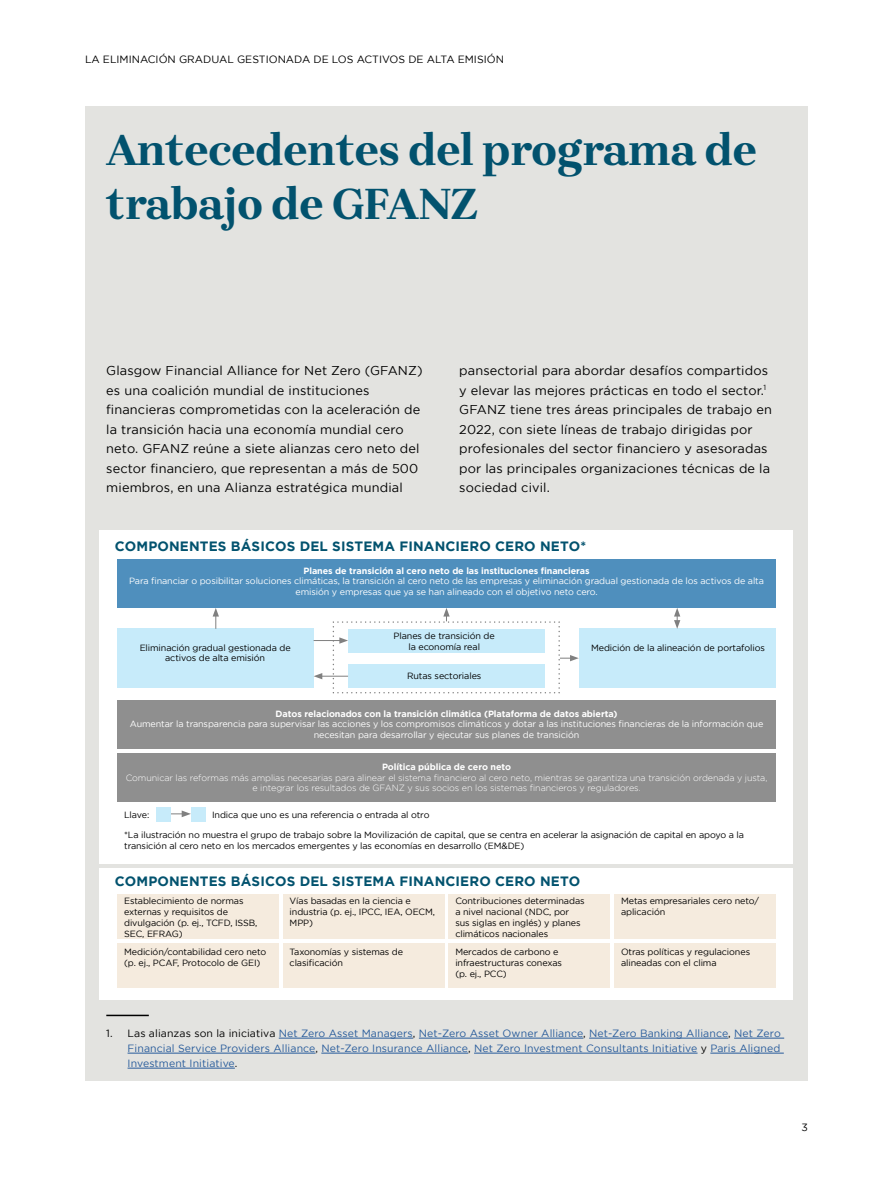
<style>
.page{position:relative;width:893px;height:1187px;background:#fff}
.page>*{position:absolute;margin:0;border:0;box-sizing:border-box;transform-origin:0 0}
.titulo{font:700 45px/54px "Brygada 1918";letter-spacing:-.01em;color:#02526e}
.SUBTÍTULO{font:700 13.5px "Gotham";letter-spacing:.01em;color:#02526e}
.texto_corrido_9{font:12.75px/19.5px "Gotham";letter-spacing:.01em;color:#000}
.t1{font:10.5px/15px "Gotham";letter-spacing:.01em;color:#275b9b;text-align:justify}
.t2{font:10.5px "Gotham";color:#000}
.texto_corrido_9-2{font:9px/10.8px "Gotham";letter-spacing:-.01em;color:#000}
.texto_corrido_9-3{font:9px/10.8px "Gotham";letter-spacing:-.01em;color:#fff;text-align:center}
.texto_corrido_9-4{font:300 9px/10.8px "Gotham";letter-spacing:-.01em;color:#fff;text-align:center}
.texto_corrido_9-5{font:700 9px "Gotham";letter-spacing:-.01em;color:#fff}
.s1{color:#000}
</style>
<div class="page">
<div style="left:85px;top:106px;width:723px;height:974px;background:#e3e3e0"></div>
<div style="left:100px;top:867px;width:693px;height:132px;background:#fff"></div>
<div style="left:100px;top:529px;width:693px;height:334px;background:#fff"></div>
<div style="left:117px;top:894px;width:162px;height:45px;background:#f5ebde"></div>
<div style="left:117px;top:943px;width:162px;height:45px;background:#f5ebde"></div>
<div style="left:283px;top:894px;width:161px;height:45px;background:#f5ebde"></div>
<div style="left:283px;top:943px;width:161px;height:45px;background:#f5ebde"></div>
<div style="left:449px;top:894px;width:161px;height:45px;background:#f5ebde"></div>
<div style="left:449px;top:943px;width:161px;height:45px;background:#f5ebde"></div>
<div style="left:614px;top:894px;width:162px;height:45px;background:#f5ebde"></div>
<div style="left:614px;top:943px;width:162px;height:45px;background:#f5ebde"></div>
<div style="left:117px;top:559px;width:659px;height:48px;background:#4f8fbd"></div>
<div style="left:117px;top:699px;width:659px;height:49px;background:#8f8f8f"></div>
<div style="left:117px;top:753px;width:659px;height:48px;background:#8f8f8f"></div>
<div style="left:579px;top:628px;width:197px;height:59px;background:#c7ebfa"></div>
<div style="left:117px;top:628px;width:197px;height:59px;background:#c7ebfa"></div>
<svg style="left:170px;top:810px;width:21px;height:7px"></svg>
<div style="left:156px;top:806px;width:14px;height:15px;background:#c7ebfa"></div>
<div style="left:191px;top:806px;width:15px;height:15px;background:#c7ebfa"></div>
<svg style="left:213px;top:607px;width:6px;height:21px"></svg>
<svg style="left:314px;top:607px;width:265px;height:86px"></svg>
<svg style="left:674px;top:607px;width:6px;height:21px"></svg>
<hr style="left:106px;top:1014px;width:43px;height:2px;background:#000">
<hr style="left:279px;top:1037px;width:134px;height:1px;background:#275b9b">
<hr style="left:419px;top:1037px;width:164px;height:1px;background:#275b9b">
<hr style="left:589px;top:1037px;width:139px;height:1px;background:#275b9b">
<hr style="left:734px;top:1037px;width:50px;height:1px;background:#275b9b">
<hr style="left:128px;top:1052px;width:187px;height:1px;background:#275b9b">
<hr style="left:321px;top:1052px;width:147px;height:1px;background:#275b9b">
<hr style="left:474px;top:1052px;width:223px;height:1px;background:#275b9b">
<hr style="left:710px;top:1052px;width:74px;height:1px;background:#275b9b">
<hr style="left:128px;top:1067px;width:107px;height:1px;background:#275b9b">
<p class="t2" style="left:85px;top:53px;width:420px">LA ELIMINACIÓN GRADUAL GESTIONADA DE LOS ACTIVOS DE ALTA EMISIÓN</p>
<p class="titulo" style="left:106px;top:124px;width:652px">Antecedentes del programa de trabajo de GFANZ</p>
<p class="texto_corrido_9" style="left:106px;top:361px;width:318px">Glasgow Financial Alliance for Net Zero (GFANZ) es una coalición mundial de instituciones financieras comprometidas con la aceleración de la transición hacia una economía mundial cero neto. GFANZ reúne a siete alianzas cero neto del sector financiero, que representan a más de 500 miembros, en una Alianza estratégica mundial</p>
<p class="texto_corrido_9" style="left:459px;top:361px;width:314px">pansectorial para abordar desafíos compartidos y elevar las mejores prácticas en todo el sector.<sup>1<br></sup>GFANZ tiene tres áreas principales de trabajo en 2022, con siete líneas de trabajo dirigidas por profesionales del sector financiero y asesoradas por las principales organizaciones técnicas de la sociedad civil.</p>
<p class="SUBTÍTULO" style="left:115px;top:538px;width:473px">COMPONENTES BÁSICOS DEL SISTEMA FINANCIERO CERO NETO*</p>
<p class="texto_corrido_9-5" style="left:303px;top:565px;width:288px">Planes de transición al cero neto de las instituciones financieras</p>
<p class="texto_corrido_9-3" style="left:129px;top:575px;width:636px">Para financiar o posibilitar soluciones climáticas, la transición al cero neto de las empresas y eliminación gradual gestionada de los activos de alta emisión y empresas que ya se han alineado con el objetivo neto cero.</p>
<p class="texto_corrido_9-2" style="left:394px;top:630px;width:103px">Planes de transición de</p>
<p class="texto_corrido_9-2" style="left:408px;top:640px;width:73px">la economía real</p>
<p class="texto_corrido_9-2" style="left:407px;top:670px;width:76px">Rutas sectoriales</p>
<p class="texto_corrido_9-2" style="left:140px;top:642px;width:152px;text-align:center">Eliminación gradual gestionada de activos de alta emisión</p>
<p class="texto_corrido_9-2" style="left:591px;top:642px;width:175px">Medición de la alineación de portafolios</p>
<p class="texto_corrido_9-5" style="left:276px;top:708px;width:343px">Datos relacionados con la transición climática (Plataforma de datos abierta)</p>
<p class="texto_corrido_9-3" style="left:130px;top:718px;width:635px">Aumentar la transparencia para supervisar las acciones y los compromisos climáticos y dotar a las instituciones financieras de la información que necesitan para desarrollar y ejecutar sus planes de transición</p>
<p class="texto_corrido_9-5" style="left:382px;top:761px;width:131px">Política pública de cero neto</p>
<p class="texto_corrido_9-4" style="left:126px;top:771px;width:643px">Comunicar las reformas más amplias necesarias para alinear el sistema financiero al cero neto, mientras se garantiza una transición ordenada y justa, e integrar los resultados de GFANZ y sus socios en los sistemas financieros y reguladores.</p>
<p class="texto_corrido_9-2" style="left:124px;top:808px;width:27px">Llave:</p>
<p class="texto_corrido_9-2" style="left:212px;top:808px;width:219px">Indica que uno es una referencia o entrada al otro</p>
<p class="texto_corrido_9-2" style="left:124px;top:829px;width:621px">*La ilustración no muestra el grupo de trabajo sobre la Movilización de capital, que se centra en acelerar la asignación de capital en apoyo a la transición al cero neto en los mercados emergentes y las economías en desarrollo (EM&amp;DE)</p>
<p class="SUBTÍTULO" style="left:115px;top:873px;width:467px">COMPONENTES BÁSICOS DEL SISTEMA FINANCIERO CERO NETO</p>
<p class="texto_corrido_9-2" style="left:124px;top:895px;width:135px">Establecimiento de normas externas y requisitos de divulgación (p. ej., TCFD, ISSB,<br>SEC, EFRAG)</p>
<p class="texto_corrido_9-2" style="left:124px;top:946px;width:144px">Medición/contabilidad cero neto (p. ej., PCAF, Protocolo de GEI)</p>
<p class="texto_corrido_9-2" style="left:290px;top:895px;width:147px">Vías basadas en la ciencia e industria (p. ej., IPCC, IEA, OECM,<br>MPP)</p>
<p class="texto_corrido_9-2" style="left:290px;top:946px;width:115px">Taxonomías y sistemas de clasificación</p>
<p class="texto_corrido_9-2" style="left:455px;top:895px;width:131px">Contribuciones determinadas a nivel nacional (NDC, por sus siglas en inglés) y planes climáticos nacionales</p>
<p class="texto_corrido_9-2" style="left:455px;top:946px;width:108px">Mercados de carbono e infraestructuras conexas (p. ej., PCC)</p>
<p class="texto_corrido_9-2" style="left:621px;top:895px;width:140px">Metas empresariales cero neto/ aplicación</p>
<p class="texto_corrido_9-2" style="left:621px;top:946px;width:131px">Otras políticas y regulaciones alineadas con el clima</p>
<p class="t1" style="left:128px;top:1025px;width:655px;text-indent:-21px"><span class="s1">1. Las alianzas son la iniciativa</span> Net Zero Asset Managers<span class="s1">,</span> Net-Zero Asset Owner Alliance<span class="s1">,</span> Net-Zero Banking Alliance<span class="s1">,</span> Net Zero Financial Service Providers Alliance<span class="s1">,</span> Net-Zero Insurance Alliance<span class="s1">,</span> Net Zero Investment Consultants Initiative <span class="s1">y</span> Paris Aligned Investment Initiative<span class="s1">.</span></p>
<p class="t2" style="left:801px;top:1121px;width:8px">3</p>
</div>
